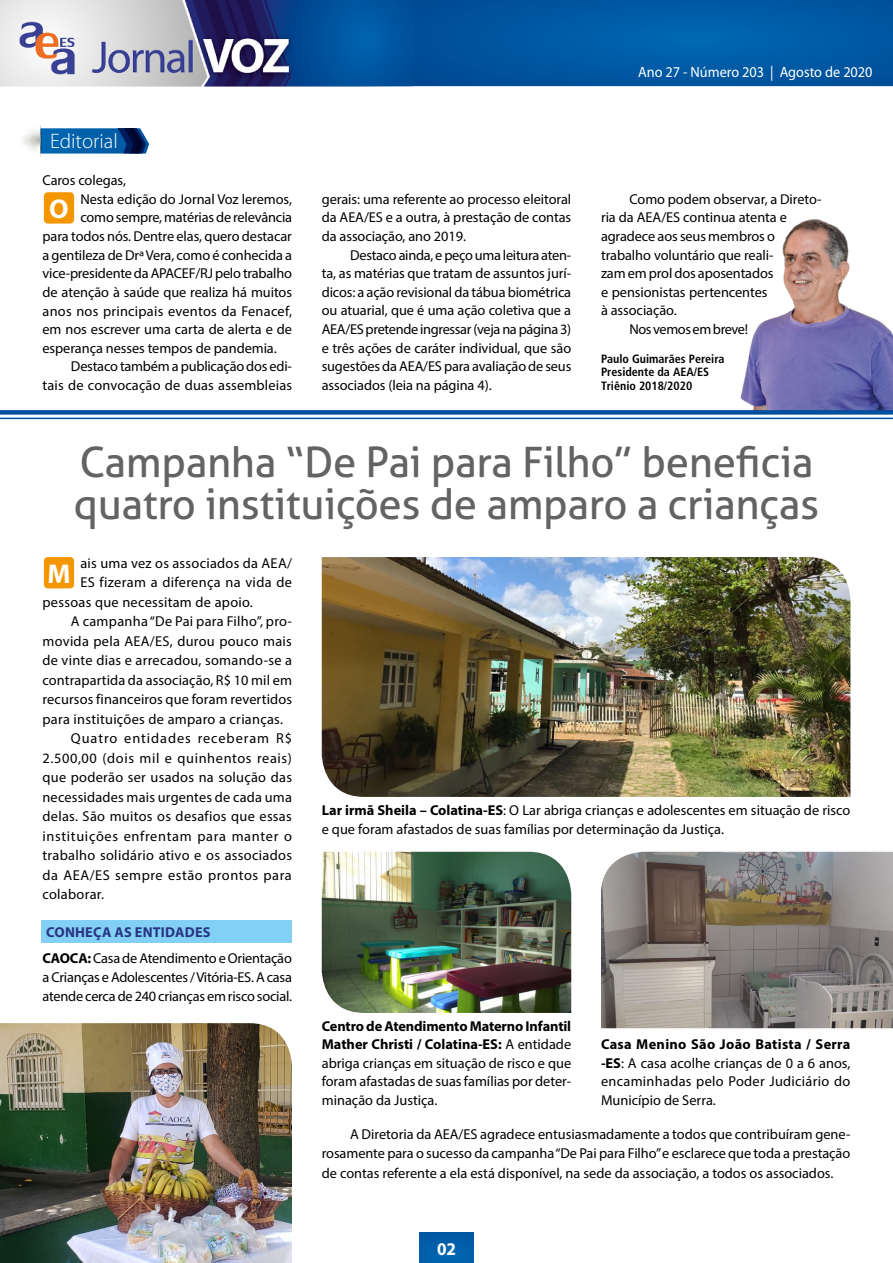
<style>
.page{position:relative;width:893px;height:1263px;background:#fff}
.page>*{position:absolute;margin:0;border:0;box-sizing:border-box;transform-origin:0 0}
.t1{font:42px/42px "Aller";letter-spacing:-.01em;color:#646363}
.t2{font:700 27.3px "Myriad Pro";color:#fff}
.t3{font:300 21px "Myriad Pro";color:#fff}
.t4{font:700 18px "Myriad";color:#fff;scale:.95 1}
.t5{font:15px "Myriad";color:#fff;scale:.95 1}
.t6{font:14.4px/18.6px "Myriad Pro";color:#000;text-align:justify}
.t7{font:14.4px "Myriad Pro";letter-spacing:.02em;color:#000}
.t8{font:14.4px "Myriad Pro";letter-spacing:.045em;color:#000}
.t9{font:14.4px "Myriad Pro";letter-spacing:.025em;color:#000}
.t10{font:14.4px "Myriad Pro";letter-spacing:.04em;color:#000}
.t11{font:14.4px "Myriad Pro";letter-spacing:.065em;color:#000}
.t12{font:700 14.4px "Myriad Pro";letter-spacing:.015em;color:#283583}
.t13{font:14.4px "Myriad Pro";letter-spacing:-.03em;color:#000}
.t14{font:700 14.4px "Myriad Pro";color:#000}
.t15{font:700 condensed 12px/13.5px "Frutiger";color:#000}
.s1{font-weight:700}
</style>
<div class="page">
<img style="left:412px;top:0;width:481px;height:86px">
<img style="left:0;top:0;width:412px;height:86px">
<img style="left:419px;top:1232px;width:55px;height:31px">
<img style="left:322px;top:852px;width:249px;height:161px">
<img style="left:322px;top:557px;width:528px;height:240px">
<div style="left:41px;top:921px;width:250px;height:22px;background:#83d0f5"></div>
<div style="left:44px;top:192px;width:30px;height:32px;background:#f49600;border-radius:4px"></div>
<img style="left:740px;top:219px;width:153px;height:191px">
<svg style="left:23px;top:125px;width:126px;height:31px"></svg>
<div style="left:0;top:410px;width:893px;height:5px;background:#004f9f"></div>
<hr style="left:0;top:418px;width:893px;height:1px;background:#004f9f">
<div style="left:44px;top:557px;width:30px;height:31px;background:#f49600;border-radius:4px"></div>
<img style="left:0;top:1023px;width:292px;height:240px">
<img style="left:601px;top:852px;width:292px;height:176px">
<h3 class="t3" style="left:50px;top:128px;width:69px">Editorial</h3>
<p class="t6" style="left:43px;top:171px;width:85px">Caros colegas,</p>
<p class="t6" style="left:80px;top:189px;width:213px">Nesta edição do Jornal Voz leremos,</p>
<p class="t6" style="left:80px;top:208px;width:213px">como sempre, matérias de relevância</p>
<p class="t6" style="left:43px;top:227px;width:251px">para todos nós. Dentre elas, quero destacar</p>
<p class="t6" style="left:43px;top:245px;width:251px">a gentileza de Drª Vera, como é conhecida a</p>
<p class="t6" style="left:43px;top:264px;width:251px">vice-presidente da APACEF/RJ pelo trabalho</p>
<p class="t6" style="left:43px;top:283px;width:251px">de atenção à saúde que realiza há muitos</p>
<p class="t7" style="left:43px;top:302px;width:251px">anos nos principais eventos da Fenacef,</p>
<p class="t6" style="left:43px;top:320px;width:251px">em nos escrever uma carta de alerta e de</p>
<p class="t6" style="left:43px;top:338px;width:236px">esperança nesses tempos de pandemia.</p>
<p class="t6" style="left:71px;top:357px;width:223px">Destaco também a publicação dos edi-</p>
<p class="t6" style="left:43px;top:376px;width:251px">tais de convocação de duas assembleias</p>
<h2 class="t2" style="left:49px;top:191px;width:19px">O</h2>
<p class="t6" style="left:322px;top:189px;width:251px">gerais: uma referente ao processo eleitoral da AEA/ES e a outra, à prestação de contas da associação, ano 2019.</p>
<p class="t6" style="left:322px;top:245px;width:251px;text-indent:28px">Destaco ainda, e peço uma leitura aten&shy;ta, as matérias que tratam de assuntos jurí&shy;dicos: a ação revisional da tábua biométrica ou atuarial, que é uma ação coletiva que a AEA/ES pretende ingressar (veja na página 3) e três ações de caráter individual, que são sugestões da AEA/ES para avaliação de seus associados (leia na página 4).</p>
<p class="t5" style="left:638px;top:65px;width:248px">Ano 27 - Número 203 | Agosto de 2020</p>
<p class="t6" style="left:629px;top:189px;width:194px">Como podem observar, a Direto-</p>
<p class="t6" style="left:601px;top:208px;width:188px">ria da AEA/ES continua atenta e</p>
<p class="t6" style="left:601px;top:226px;width:176px">agradece aos seus membros o</p>
<p class="t6" style="left:601px;top:245px;width:174px">trabalho voluntário que reali-</p>
<p class="t6" style="left:601px;top:264px;width:174px">zam em prol dos aposentados</p>
<p class="t6" style="left:601px;top:282px;width:168px">e pensionistas pertencentes</p>
<p class="t6" style="left:601px;top:301px;width:77px">à associação.</p>
<p class="t13" style="left:629px;top:320px;width:120px">Nos vemos em breve!</p>
<p class="t15" style="left:601px;top:352px;width:125px">Paulo Guimarães Pereira<br>Presidente da AEA/ES<br>Triênio 2018/2020</p>
<h1 class="t1" style="left:74px;top:441px;width:747px">Campanha “De Pai para Filho” beneficia quatro instituições de amparo a crianças</h1>
<p class="t7" style="left:80px;top:554px;width:213px">ais uma vez os associados da AEA/</p>
<p class="t9" style="left:80px;top:574px;width:213px">ES fizeram a diferença na vida de</p>
<p class="t7" style="left:43px;top:593px;width:212px">pessoas que necessitam de apoio.</p>
<p class="t7" style="left:71px;top:613px;width:222px">A campanha “De Pai para Filho”, pro-</p>
<p class="t7" style="left:43px;top:632px;width:251px">movida pela AEA/ES, durou pouco mais</p>
<p class="t7" style="left:43px;top:652px;width:251px">de vinte dias e arrecadou, somando-se a</p>
<p class="t6" style="left:43px;top:670px;width:251px">contrapartida da associação, R$ 10 mil em</p>
<p class="t6" style="left:43px;top:690px;width:251px">recursos financeiros que foram revertidos</p>
<p class="t7" style="left:43px;top:710px;width:242px">para instituições de amparo a crianças.</p>
<p class="t11" style="left:71px;top:730px;width:223px">Quatro entidades receberam R$</p>
<p class="t8" style="left:43px;top:749px;width:251px">2.500,00 (dois mil e quinhentos reais)</p>
<p class="t7" style="left:43px;top:769px;width:251px">que poderão ser usados na solução das</p>
<p class="t6" style="left:43px;top:787px;width:251px">necessidades mais urgentes de cada uma</p>
<p class="t7" style="left:43px;top:808px;width:251px">delas. São muitos os desafios que essas</p>
<p class="t8" style="left:43px;top:827px;width:251px">instituições enfrentam para manter o</p>
<p class="t9" style="left:43px;top:847px;width:251px">trabalho solidário ativo e os associados</p>
<p class="t10" style="left:43px;top:866px;width:251px">da AEA/ES sempre estão prontos para</p>
<p class="t7" style="left:43px;top:886px;width:63px">colaborar.</p>
<h2 class="t2" style="left:47px;top:556px;width:25px">M</h2>
<p class="t6" style="left:322px;top:801px;width:530px"><span class="s1">Lar irmã Sheila – Colatina-ES</span>: O Lar abriga crianças e adolescentes em situação de risco e que foram afastados de suas famílias por determinação da Justiça.</p>
<p class="t12" style="left:46px;top:923px;width:166px">Conheça as entidades</p>
<p class="t6" style="left:43px;top:949px;width:251px;text-indent:45px"><span class="s1">:</span> Casa de Atendimento e Orientação a Crianças e Adolescentes / Vitória-ES. A casa atende cerca de 240 crianças em risco social.</p>
<p class="t14" style="left:43px;top:949px;width:10px">CAOCA</p>
<p class="t6" style="left:322px;top:1016px;width:251px"><span class="s1">Centro de Atendimento Materno Infantil Mather Christi / Colatina-ES:</span> A entidade abriga crianças em situação de risco e que foram afastadas de suas famílias por deter&shy;minação da Justiça.</p>
<p class="t6" style="left:601px;top:1035px;width:251px"><span class="s1">Casa Menino São João Batista / Serra -ES</span>: A casa acolhe crianças de 0 a 6 anos, encaminhadas pelo Poder Judiciário do Município de Serra.</p>
<p class="t6" style="left:322px;top:1124px;width:530px;line-height:19.5px;text-indent:28px">A Diretoria da AEA/ES agradece entusiasmadamente a todos que contribuíram gene&shy;rosamente para o sucesso da campanha “De Pai para Filho” e esclarece que toda a prestação de contas referente a ela está disponível, na sede da associação, a todos os associados.</p>
<p class="t4" style="left:437px;top:1240px;width:21px">02</p>
</div>
